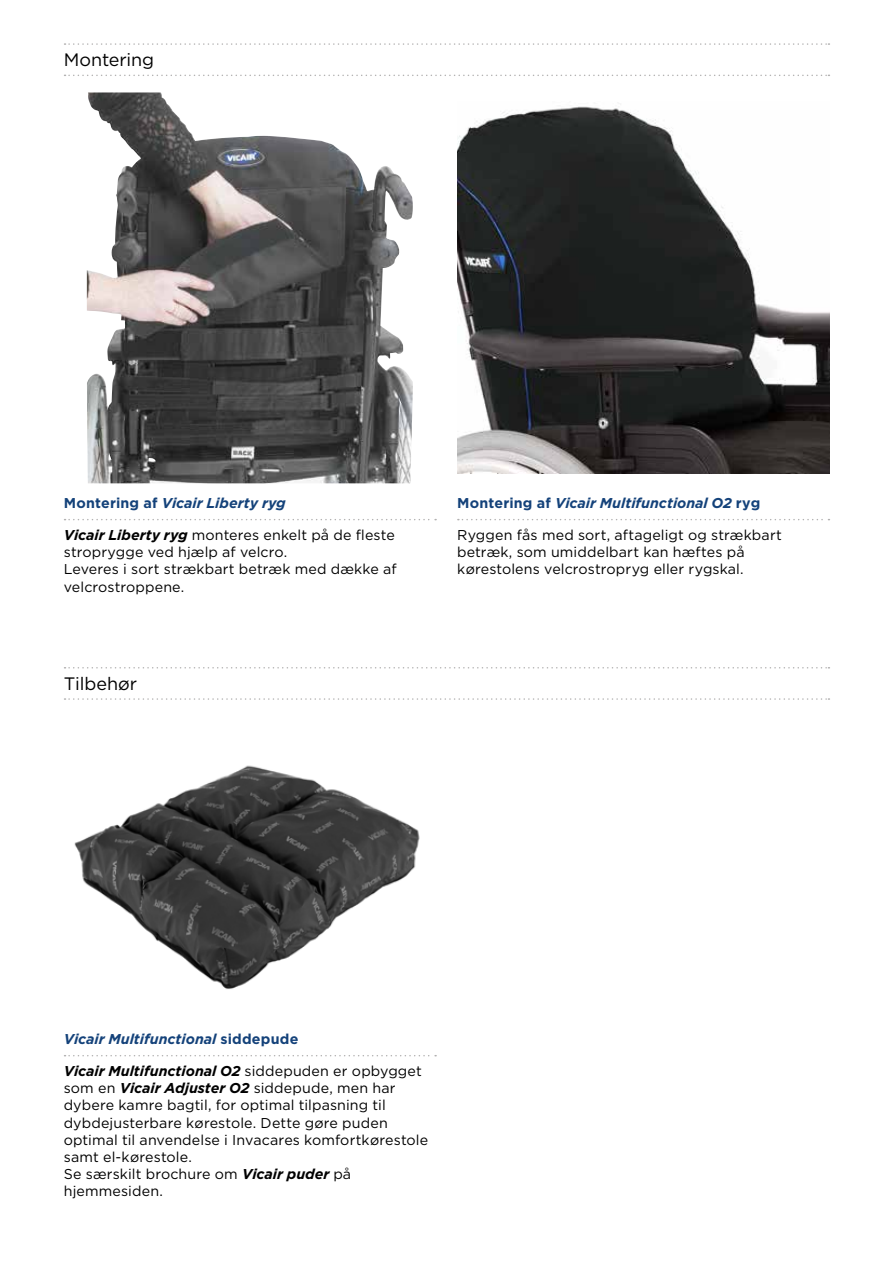
<style>
.page{position:relative;width:893px;height:1263px;background:#fff}
.page>*{position:absolute;margin:0;border:0;box-sizing:border-box;transform-origin:0 0}
.t1{font:18px "Gotham";letter-spacing:-.005em;color:#000}
.t2{font:14.25px/17.1px "Gotham";letter-spacing:.01em;color:#000}
.t3{font:italic 700 14.25px "Gotham";letter-spacing:-.005em;color:#14427a}
.s1{font-style:normal}
.s2{font-weight:700;font-style:italic}
</style>
<div class="page">
<svg style="left:65px;top:43px;width:764px;height:2px"></svg>
<svg style="left:65px;top:75px;width:764px;height:1px"></svg>
<svg style="left:65px;top:667px;width:764px;height:1px"></svg>
<svg style="left:65px;top:698px;width:764px;height:2px"></svg>
<img style="left:87px;top:92px;width:326px;height:391px">
<img style="left:457px;top:106px;width:372px;height:368px">
<svg style="left:65px;top:519px;width:371px;height:1px"></svg>
<svg style="left:458px;top:519px;width:371px;height:1px"></svg>
<img style="left:74px;top:765px;width:346px;height:224px">
<svg style="left:65px;top:1055px;width:371px;height:1px"></svg>
<p class="t1" style="left:64px;top:48px;width:92px">Montering</p>
<p class="t3" style="left:64px;top:494px;width:224px"><span class="s1">Montering af</span> Vicair Liberty ryg</p>
<p class="t2" style="left:64px;top:526px;width:334px"><span class="s2">Vicair Liberty ryg</span> monteres enkelt på de fleste stroprygge ved hjælp af velcro.<br>Leveres i sort strækbart betræk med dække af velcrostroppene.</p>
<p class="t1" style="left:64px;top:672px;width:75px">Tilbehør</p>
<p class="t3" style="left:457px;top:494px;width:305px"><span class="s1">Montering af</span> Vicair Multifunctional O2 <span class="s1">ryg</span></p>
<p class="t2" style="left:457px;top:526px;width:326px">Ryggen fås med sort, aftageligt og strækbart betræk, som umiddelbart kan hæftes på kørestolens velcrostropryg eller rygskal.</p>
<p class="t3" style="left:64px;top:1030px;width:236px">Vicair Multifunctional <span class="s1">siddepude</span></p>
<p class="t2" style="left:64px;top:1062px;width:366px"><span class="s2">Vicair Multifunctional O2</span> siddepuden er opbygget som en <span class="s2">Vicair Adjuster O2</span> siddepude, men har dybere kamre bagtil, for optimal tilpasning til dybdejusterbare kørestole. Dette gøre puden optimal til anvendelse i Invacares komfortkørestole samt el-kørestole.<br>Se særskilt brochure om <span class="s2">Vicair puder</span> på hjemmesiden.</p>
</div>
